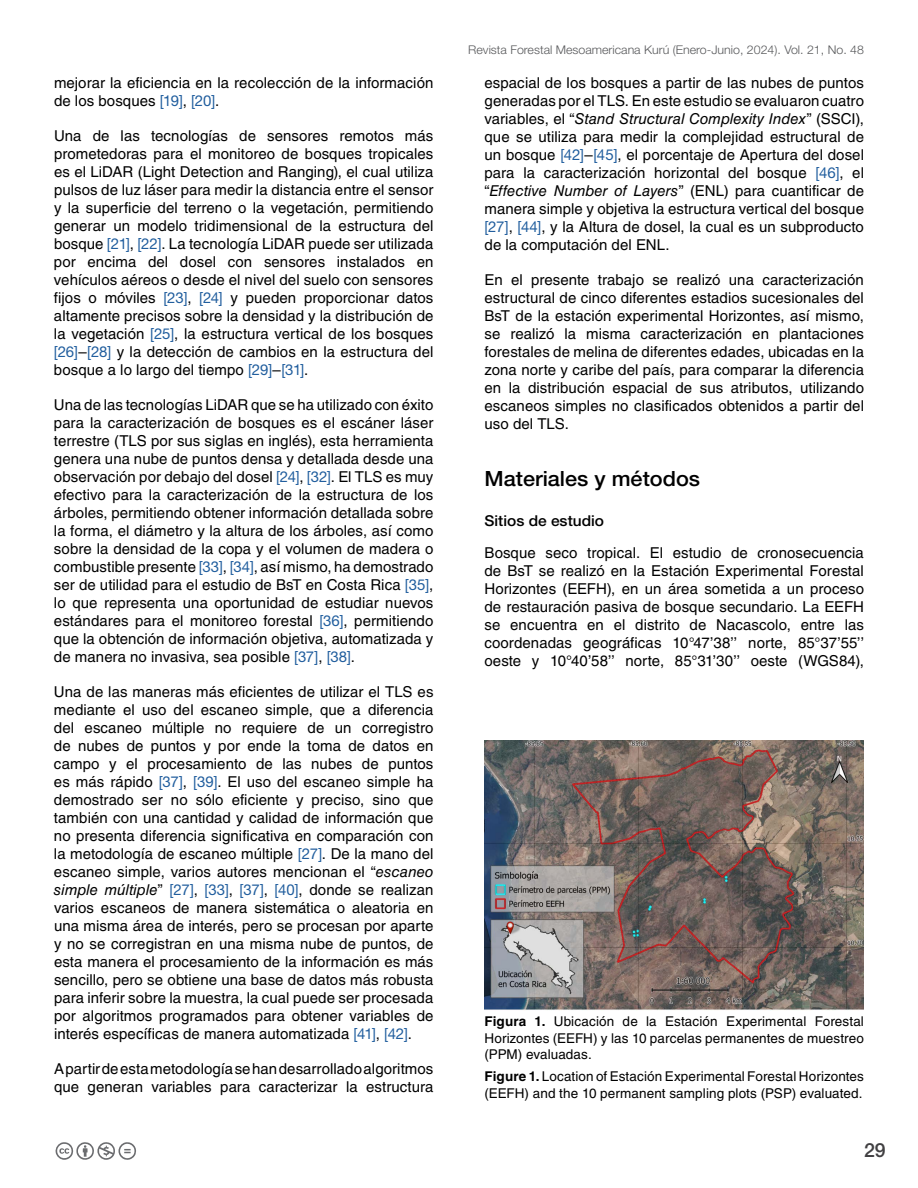
<style>
.page{position:relative;width:918px;height:1188px;background:#fff}
.page>*{position:absolute;margin:0;border:0;box-sizing:border-box;transform-origin:0 0}
.t1{font:500 21px "Helvetica Neue LT Std";color:#000}
.t2{font:500 19.5px "Helvetica Neue LT Std";color:#414042}
.t3{font:15px/18px "Helvetica LT Std";letter-spacing:.005em;color:#000;text-align:justify}
.t4{font:500 15px "Helvetica Neue LT Std";color:#000}
.t5{font:13.5px/16.2px "Helvetica LT Std";letter-spacing:.01em;color:#000;text-align:justify}
.t6{font:300 12px "Helvetica Neue LT Std";color:#58595b}
.s1{font-family:"Helvetica Neue LT Std";color:#215e9e}
.s2{font-style:italic}
.s3{font-weight:700}
</style>
<div class="page">
<svg style="left:55px;top:1142px;width:81px;height:18px"></svg>
<img style="left:485px;top:740px;width:379px;height:270px">
<p class="t3" style="left:54px;top:74px;width:381px">mejorar la eficiencia en la recolección de la información de los bosques <span class="s1">[19]</span>, <span class="s1">[20]</span>.</p>
<p class="t3" style="left:54px;top:127px;width:381px">Una de las tecnologías de sensores remotos más prometedoras para el monitoreo de bosques tropicales es el LiDAR (Light Detection and Ranging), el cual utiliza pulsos de luz láser para medir la distancia entre el sensor y la superficie del terreno o la vegetación, permitiendo generar un modelo tridimensional de la estructura del bosque <span class="s1">[21]</span>, <span class="s1">[22]</span>. La tecnología LiDAR puede ser utilizada por encima del dosel con sensores instalados en vehículos aéreos o desde el nivel del suelo con sensores fijos o móviles <span class="s1">[23]</span>, <span class="s1">[24]</span> y pueden proporcionar datos altamente precisos sobre la densidad y la distribución de la vegetación <span class="s1">[25]</span>, la estructura vertical de los bosques <span class="s1">[26]</span>–<span class="s1">[28]</span> y la detección de cambios en la estructura del bosque a lo largo del tiempo <span class="s1">[29]</span>–<span class="s1">[31]</span>.</p>
<p class="t3" style="left:54px;top:396px;width:381px">Una de las tecnologías LiDAR que se ha utilizado con éxito para la caracterización de bosques es el escáner láser terrestre (TLS por sus siglas en inglés), esta herramienta genera una nube de puntos densa y detallada desde una observación por debajo del dosel <span class="s1">[24]</span>, <span class="s1">[32]</span>. El TLS es muy efectivo para la caracterización de la estructura de los árboles, permitiendo obtener información detallada sobre la forma, el diámetro y la altura de los árboles, así como sobre la densidad de la copa y el volumen de madera o combustible presente <span class="s1">[33]</span>, <span class="s1">[34]</span>, así mismo, ha demostrado ser de utilidad para el estudio de BsT en Costa Rica <span class="s1">[35]</span>, lo que representa una oportunidad de estudiar nuevos estándares para el monitoreo forestal <span class="s1">[36]</span>, permitiendo que la obtención de información objetiva, automatizada y de manera no invasiva, sea posible <span class="s1">[37]</span>, <span class="s1">[38]</span>.</p>
<p class="t3" style="left:54px;top:683px;width:381px">Una de las maneras más eficientes de utilizar el TLS es mediante el uso del escaneo simple, que a diferencia del escaneo múltiple no requiere de un corregistro de nubes de puntos y por ende la toma de datos en campo y el procesamiento de las nubes de puntos es más rápido <span class="s1">[37]</span>, <span class="s1">[39]</span>. El uso del escaneo simple ha demostrado ser no sólo eficiente y preciso, sino que también con una cantidad y calidad de información que no presenta diferencia significativa en comparación con la metodología de escaneo múltiple <span class="s1">[27]</span>. De la mano del escaneo simple, varios autores mencionan el “<span class="s2">escaneo simple múltiple</span>” <span class="s1">[27]</span>, <span class="s1">[33]</span>, <span class="s1">[37]</span>, <span class="s1">[40]</span>, donde se realizan varios escaneos de manera sistemática o aleatoria en una misma área de interés, pero se procesan por aparte y no se corregistran en una misma nube de puntos, de esta manera el procesamiento de la información es más sencillo, pero se obtiene una base de datos más robusta para inferir sobre la muestra, la cual puede ser procesada por algoritmos programados para obtener variables de interés específicas de manera automatizada <span class="s1">[41]</span>, <span class="s1">[42]</span>.</p>
<p class="t3" style="left:54px;top:1060px;width:381px">A partir de esta metodología se han desarrollado algoritmos que generan variables para caracterizar la estructura</p>
<p class="t6" style="left:468px;top:42px;width:397px">Revista Forestal Mesoamericana Kurú (Enero-Junio, 2024). Vol. 21, No. 48</p>
<p class="t6" style="left:646px;top:42px;width:193px">(Enero-Junio, 2024). Vol. 21, No. 48</p>
<p class="t3" style="left:485px;top:74px;width:381px">espacial de los bosques a partir de las nubes de puntos generadas por el TLS. En este estudio se evaluaron cuatro variables, el “<span class="s2">Stand Structural Complexity Index</span>” (SSCI), que se utiliza para medir la complejidad estructural de un bosque <span class="s1">[42]</span>–<span class="s1">[45]</span>, el porcentaje de Apertura del dosel para la caracterización horizontal del bosque <span class="s1">[46]</span>, el “<span class="s2">Effective Number of Layers</span>” (ENL) para cuantificar de manera simple y objetiva la estructura vertical del bosque <span class="s1">[27]</span>, <span class="s1">[44]</span>, y la Altura de dosel, la cual es un subproducto de la computación del ENL.</p>
<p class="t3" style="left:485px;top:271px;width:381px">En el presente trabajo se realizó una caracterización estructural de cinco diferentes estadios sucesionales del BsT de la estación experimental Horizontes, así mismo, se realizó la misma caracterización en plantaciones forestales de melina de diferentes edades, ubicadas en la zona norte y caribe del país, para comparar la diferencia en la distribución espacial de sus atributos, utilizando escaneos simples no clasificados obtenidos a partir del uso del TLS.</p>
<h1 class="t1" style="left:485px;top:466px;width:217px">Materiales y métodos</h1>
<p class="t4" style="left:485px;top:511px;width:121px">Sitios de estudio</p>
<p class="t3" style="left:485px;top:544px;width:381px">Bosque seco tropical. El estudio de cronosecuencia de BsT se realizó en la Estación Experimental Forestal Horizontes (EEFH), en un área sometida a un proceso de restauración pasiva de bosque secundario. La EEFH se encuentra en el distrito de Nacascolo, entre las coordenadas geográficas 10°47’38’’ norte, 85°37’55’’ oeste y 10°40’58’’ norte, 85°31’30’’ oeste (WGS84),</p>
<p class="t5" style="left:485px;top:1014px;width:381px"><span class="s3">Figura 1.</span> Ubicación de la Estación Experimental Forestal Horizontes (EEFH) y las 10 parcelas permanentes de muestreo (PPM) evaluadas.</p>
<p class="t5" style="left:485px;top:1069px;width:381px"><span class="s3">Figure 1.</span> Location of Estación Experimental Forestal Horizontes (EEFH) and the 10 permanent sampling plots (PSP) evaluated.</p>
<h2 class="t2" style="left:864px;top:1139px;width:23px">29</h2>
</div>
